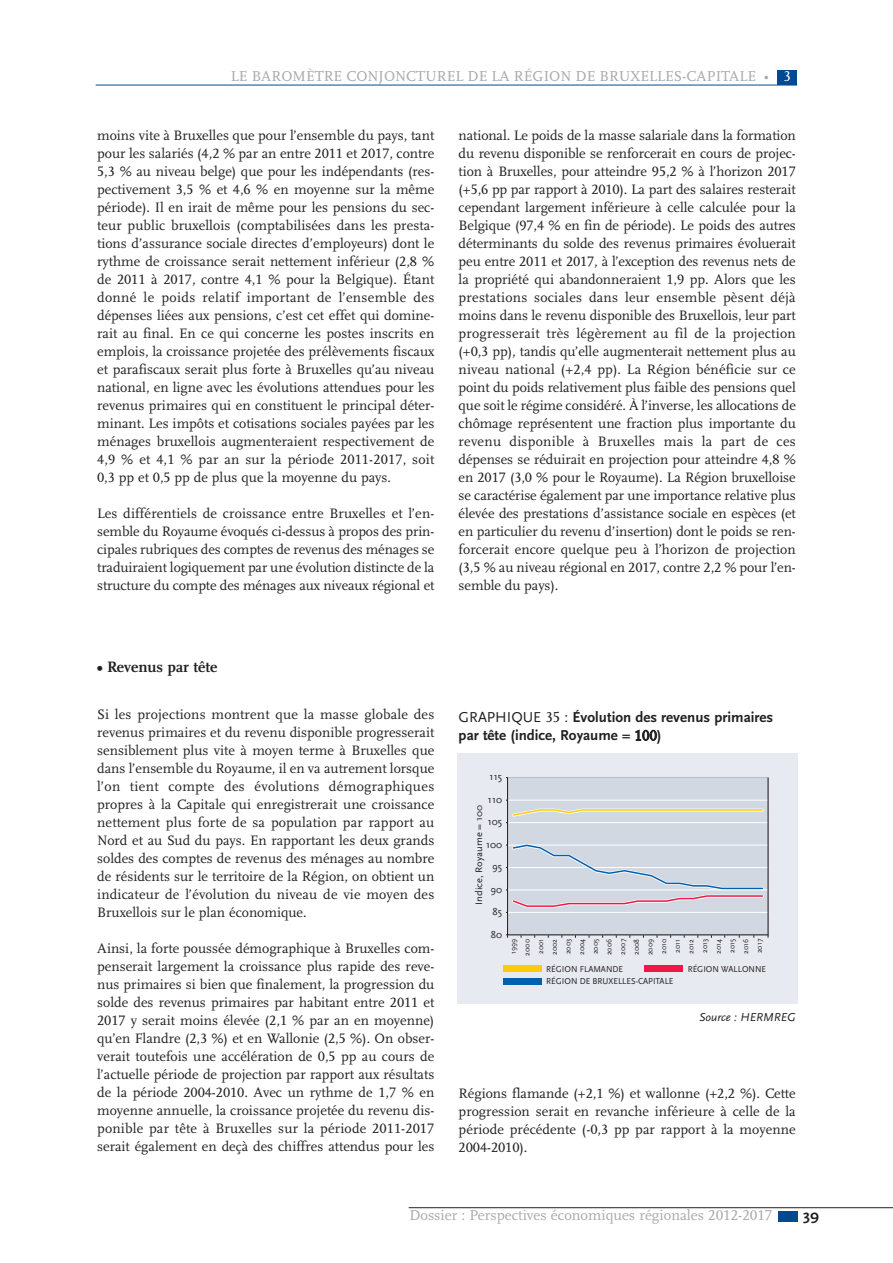
<style>
.page{position:relative;width:893px;height:1263px;background:#fff}
.page>*{position:absolute;margin:0;border:0;box-sizing:border-box;transform-origin:0 0}
.t1{font:700 15.75px "Scala";color:#231f20}
.t2{font:15px "Scala";color:#a8a9ad}
.t3{font:700 15px/18.3px "Scala Sans";color:#231f20}
.t4{font:700 15px "Scala Sans";color:#231f20;scale:1.1 1}
.t5{font:14.25px/18px "Scala";color:#231f20;text-align:justify}
.t6{font:14.25px "Scala Caps";color:#231f20}
.t7{font:italic 12px "Scala Sans";color:#231f20}
.t8{font:10.5px/22.5px "Scala Sans";color:#231f20;text-align:right}
.t9{font:9.75px "Scala Sans";color:#231f20;scale:1.07 1}
.t10{font:9px "Scala Sans";color:#231f20;scale:.95 1}
.t11{font:7.5px/13.6px "Scala Sans";color:#231f20;text-align:center}
.s1{font-family:"Scala Caps";color:#fff}
.s2{font-family:"Scala Caps"}
.s3{font-weight:400}
.s4{font-family:"Scala Caps";font-weight:400}
.s5{font-family:"Scala"}
</style>
<div class="page">
<hr style="left:409px;top:1207px;width:484px;height:1px;background:#231f20">
<div style="left:778px;top:1211px;width:19px;height:10px;background:#014990"></div>
<div style="left:778px;top:70px;width:19px;height:15px;background:#014990"></div>
<hr style="left:96px;top:85px;width:701px;height:1px;background:#014990">
<div style="left:457px;top:753px;width:340px;height:251px;background:#e7eaf0"></div>
<div style="left:644px;top:965px;width:39px;height:7px;background:#ed1845"></div>
<div style="left:503px;top:966px;width:38px;height:6px;background:#feca0a"></div>
<div style="left:503px;top:978px;width:38px;height:6px;background:#0160ae"></div>
<svg style="left:506px;top:777px;width:263px;height:161px;background:#d1d4dc"></svg>
<p class="t2" style="left:231px;top:70px;width:562px">LE BAROMÈTRE CONJONCTUREL DE LA RÉGION DE BRUXELLES-CAPITALE • <span class="s1">3</span></p>
<p class="t5" style="left:97px;top:127px;width:339px">moins vite à Bruxelles que pour l’ensemble du pays, tant pour les salariés (<span class="s2">4</span>,<span class="s2">2</span> % par an entre <span class="s2">2011</span> et <span class="s2">2017</span>, contre <span class="s2">5</span>,<span class="s2">3</span> % au niveau belge) que pour les indépendants (res&shy;pectivement <span class="s2">3</span>,<span class="s2">5</span> % et <span class="s2">4</span>,<span class="s2">6</span> % en moyenne sur la même période). Il en irait de même pour les pensions du sec&shy;teur public bruxellois (comptabilisées dans les presta&shy;tions d’assurance sociale directes d’employeurs) dont le rythme de croissance serait nettement inférieur (<span class="s2">2</span>,<span class="s2">8</span> % de <span class="s2">2011</span> à <span class="s2">2017</span>, contre <span class="s2">4</span>,<span class="s2">1</span> % pour la Belgique). Étant donné le poids relatif important de l’ensemble des dépenses liées aux pensions, c’est cet effet qui domine&shy;rait au final. En ce qui concerne les postes inscrits en emplois, la croissance projetée des prélèvements fiscaux et parafiscaux serait plus forte à Bruxelles qu’au niveau national, en ligne avec les évolutions attendues pour les revenus primaires qui en constituent le principal déter&shy;minant. Les impôts et cotisations sociales payées par les ménages bruxellois augmenteraient respectivement de <span class="s2">4</span>,<span class="s2">9</span> % et <span class="s2">4</span>,<span class="s2">1</span> % par an sur la période <span class="s2">2011</span>-<span class="s2">2017</span>, soit <span class="s2">0</span>,<span class="s2">3</span> pp et <span class="s2">0</span>,<span class="s2">5</span> pp de plus que la moyenne du pays.</p>
<p class="t5" style="left:97px;top:505px;width:339px">Les différentiels de croissance entre Bruxelles et l’en&shy;semble du Royaume évoqués ci-dessus à propos des prin&shy;cipales rubriques des comptes de revenus des ménages se traduiraient logiquement par une évolution distincte de la structure du compte des ménages aux niveaux régional et</p>
<p class="t5" style="left:459px;top:127px;width:339px">national. Le poids de la masse salariale dans la formation du revenu disponible se renforcerait en cours de projec&shy;tion à Bruxelles, pour atteindre <span class="s2">95</span>,<span class="s2">2</span> % à l’horizon <span class="s2">2017 </span>(+<span class="s2">5</span>,<span class="s2">6</span> pp par rapport à <span class="s2">2010</span>). La part des salaires resterait cependant largement inférieure à celle calculée pour la Belgique (<span class="s2">97</span>,<span class="s2">4</span> % en fin de période). Le poids des autres déterminants du solde des revenus primaires évoluerait peu entre <span class="s2">2011</span> et <span class="s2">2017</span>, à l’exception des revenus nets de la propriété qui abandonneraient <span class="s2">1</span>,<span class="s2">9</span> pp. Alors que les prestations sociales dans leur ensemble pèsent déjà moins dans le revenu disponible des Bruxellois, leur part progresserait très légèrement au fil de la projection (+<span class="s2">0</span>,<span class="s2">3</span> pp), tandis qu’elle augmenterait nettement plus au niveau national (+<span class="s2">2</span>,<span class="s2">4</span> pp). La Région bénéficie sur ce point du poids relativement plus faible des pensions quel que soit le régime considéré. À l’inverse, les allocations de chômage représentent une fraction plus importante du revenu disponible à Bruxelles mais la part de ces dépenses se réduirait en projection pour atteindre <span class="s2">4</span>,<span class="s2">8</span> % en <span class="s2">2017</span> (<span class="s2">3</span>,<span class="s2">0</span> % pour le Royaume). La Région bruxelloise se caractérise également par une importance relative plus élevée des prestations d’assistance sociale en espèces (et en particulier du revenu d’insertion) dont le poids se ren&shy;forcerait encore quelque peu à l’horizon de projection (<span class="s2">3</span>,<span class="s2">5</span> % au niveau régional en <span class="s2">2017</span>, contre <span class="s2">2</span>,<span class="s2">2</span> % pour l’en&shy;semble du pays).</p>
<p class="t1" style="left:97px;top:660px;width:122px">• Revenus par tête</p>
<p class="t5" style="left:97px;top:707px;width:339px">Si les projections montrent que la masse globale des revenus primaires et du revenu disponible progresserait sensiblement plus vite à moyen terme à Bruxelles que dans l’ensemble du Royaume, il en va autrement lorsque l’on tient compte des évolutions démographiques propres à la Capitale qui enregistrerait une croissance nettement plus forte de sa population par rapport au Nord et au Sud du pays. En rapportant les deux grands soldes des comptes de revenus des ménages au nombre de résidents sur le territoire de la Région, on obtient un indicateur de l’évolution du niveau de vie moyen des Bruxellois sur le plan économique.</p>
<p class="t5" style="left:97px;top:941px;width:339px">Ainsi, la forte poussée démographique à Bruxelles com&shy;penserait largement la croissance plus rapide des reve&shy;nus primaires si bien que finalement, la progression du solde des revenus primaires par habitant entre <span class="s2">2011</span> et <span class="s2">2017</span> y serait moins élevée (<span class="s2">2</span>,<span class="s2">1</span> % par an en moyenne) qu’en Flandre (<span class="s2">2</span>,<span class="s2">3</span> %) et en Wallonie (<span class="s2">2</span>,<span class="s2">5</span> %). On obser&shy;verait toutefois une accélération de <span class="s2">0</span>,<span class="s2">5</span> pp au cours de l’actuelle période de projection par rapport aux résultats de la période <span class="s2">2004</span>-<span class="s2">2010</span>. Avec un rythme de <span class="s2">1</span>,<span class="s2">7</span> % en moyenne annuelle, la croissance projetée du revenu dis&shy;ponible par tête à Bruxelles sur la période <span class="s2">2011</span>-<span class="s2">2017 </span>serait également en deçà des chiffres attendus pour les</p>
<p class="t3" style="left:459px;top:709px;width:316px"><span class="s3">GRAPHIQUE</span> <span class="s4">35</span> <span class="s3">:</span> Évolution des revenus primaires par tête (indice, Royaume = <span class="s4">100</span>)</p>
<p class="t8" style="left:486px;top:766px;width:18px">115<br>110<br>105<br>100<br>95<br>90<br>85<br>80</p>
<p class="t9" style="left:475px;top:905px;width:95px;rotate:-90deg">Indice, Royaume = 100</p>
<p class="t11" style="left:507px;top:955px;width:18px;rotate:-90deg">1999<br>2000<br>2001<br>2002<br>2003<br>2004<br>2005<br>2006<br>2007<br>2008<br>2009<br>2010<br>2011<br>2012<br>2013<br>2014<br>2015<br>2016<br>2017</p>
<p class="t10" style="left:546px;top:965px;width:82px">RÉGION FLAMANDE</p>
<p class="t10" style="left:688px;top:965px;width:84px">RÉGION WALLONNE</p>
<p class="t10" style="left:546px;top:977px;width:135px">RÉGION DE BRUXELLES-CAPITALE</p>
<p class="t7" style="left:699px;top:1012px;width:98px">Source : HERMREG</p>
<p class="t5" style="left:459px;top:1086px;width:339px">Régions flamande (+<span class="s2">2</span>,<span class="s2">1</span> %) et wallonne (+<span class="s2">2</span>,<span class="s2">2</span> %). Cette progression serait en revanche inférieure à celle de la période précédente (-<span class="s2">0</span>,<span class="s2">3</span> pp par rapport à la moyenne</p>
<p class="t6" style="left:459px;top:1139px;width:70px">2004<span class="s5">-</span>2010<span class="s5">).</span></p>
<p class="t2" style="left:409px;top:1209px;width:365px">Dossier : Perspectives économiques régionales <span class="s2">2012</span>-<span class="s2">2017</span></p>
<p class="t4" style="left:803px;top:1209px;width:16px">39</p>
</div>
